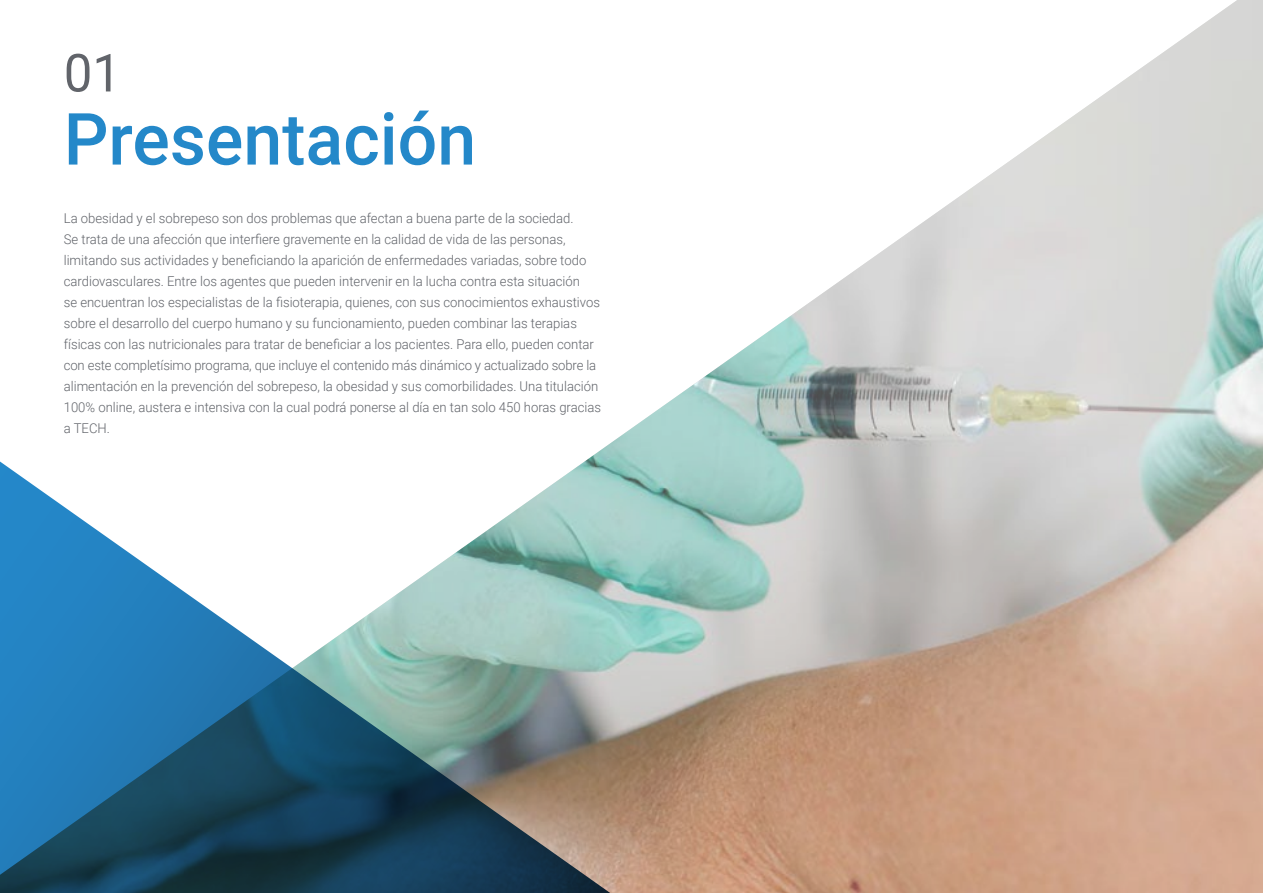
<style>
.page{position:relative;width:1263px;height:893px;background:#fff}
.page>*{position:absolute;margin:0;border:0;box-sizing:border-box;transform-origin:0 0}
.t1{font:500 72px "Roboto";color:#2488c9}
.t2{font:52.5px "Roboto";color:#61646a}
.t3{font:300 13.5px/21px "Roboto";color:#61646a}
</style>
<div class="page">
<img style="left:607px;top:0;width:656px;height:893px">
<svg style="left:0;top:446px;width:640px;height:447px"></svg>
<h2 class="t2" style="left:64px;top:36px;width:59px">01</h2>
<h1 class="t1" style="left:64px;top:89px;width:414px">Presentación</h1>
<p class="t3" style="left:64px;top:207px;width:539px">La obesidad y el sobrepeso son dos problemas que afectan a buena parte de la sociedad.<br>Se trata de una afección que interfiere gravemente en la calidad de vida de las personas, limitando sus actividades y beneficiando la aparición de enfermedades variadas, sobre todo cardiovasculares. Entre los agentes que pueden intervenir en la lucha contra esta situación<br>se encuentran los especialistas de la fisioterapia, quienes, con sus conocimientos exhaustivos sobre el desarrollo del cuerpo humano y su funcionamiento, pueden combinar las terapias físicas con las nutricionales para tratar de beneficiar a los pacientes. Para ello, pueden contar con este completísimo programa, que incluye el contenido más dinámico y actualizado sobre la alimentación en la prevención del sobrepeso, la obesidad y sus comorbilidades. Una titulación 100% online, austera e intensiva con la cual podrá ponerse al día en tan solo 450 horas gracias a TECH.</p>
</div>
